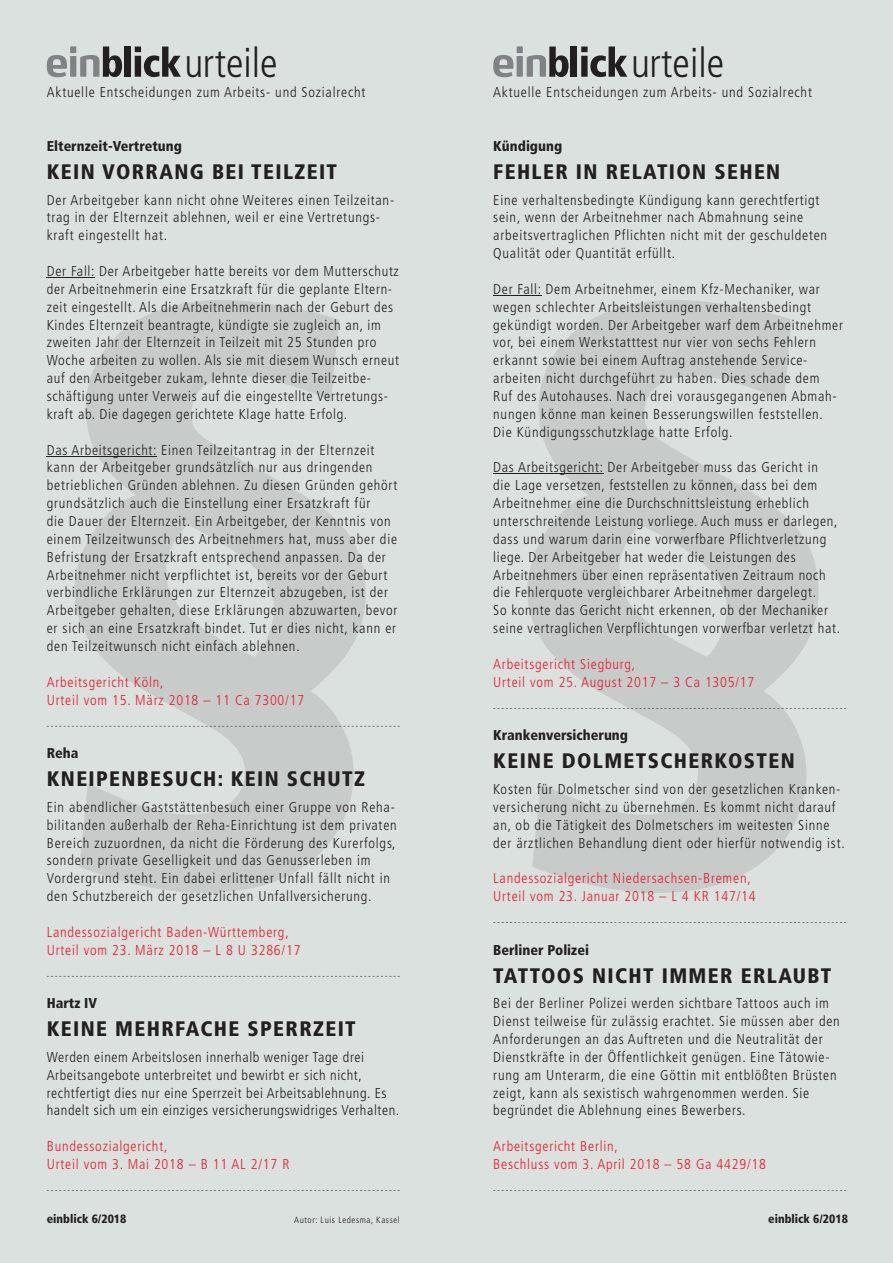
<style>
.page{position:relative;width:893px;height:1263px;background:#fff}
.page>*{position:absolute;margin:0;border:0;box-sizing:border-box;transform-origin:0 0}
.t1{font:300 condensed 40.8px "Frutiger";color:#231f20}
.t2{font:900 condensed 21px "Frutiger";letter-spacing:.065em;color:#231f20}
.t3{font:300 condensed 14.25px/17.9px "Frutiger";letter-spacing:.055em;color:#231f20}
.t4{font:300 condensed 14.25px/17.9px "Frutiger";letter-spacing:.055em;color:#ee1c28}
.t5{font:900 condensed 14.25px "Frutiger";color:#231f20}
.t6{font:900 condensed 12px "Frutiger";color:#231f20}
.t7{font:300 condensed 9px "Frutiger";letter-spacing:.065em;color:#231f20}
</style>
<div class="page">
<div style="left:0;top:0;width:446px;height:1263px;background:#dbe1de"></div>
<div style="left:446px;top:0;width:447px;height:1263px;background:#dbe1de"></div>
<svg style="left:527px;top:300px;width:291px;height:593px;fill:#c7cccb"></svg>
<svg style="left:74px;top:300px;width:292px;height:593px;fill:#c7cccb"></svg>
<hr style="left:493px;top:295px;width:48px;height:1px;background:#231f20">
<hr style="left:493px;top:473px;width:110px;height:1px;background:#231f20">
<svg style="left:493px;top:708px;width:353px;height:1px"></svg>
<svg style="left:493px;top:922px;width:353px;height:1px"></svg>
<svg style="left:493px;top:1190px;width:353px;height:1px"></svg>
<hr style="left:47px;top:277px;width:48px;height:1px;background:#231f20">
<hr style="left:47px;top:456px;width:110px;height:1px;background:#231f20">
<svg style="left:47px;top:726px;width:353px;height:1px"></svg>
<svg style="left:47px;top:976px;width:353px;height:1px"></svg>
<svg style="left:47px;top:1190px;width:353px;height:1px"></svg>
<svg style="left:493px;top:46px;width:76px;height:31px"></svg>
<div style="left:570px;top:47px;width:7px;height:30px;background:#231f20"></div>
<svg style="left:581px;top:47px;width:46px;height:30px"></svg>
<svg style="left:47px;top:46px;width:75px;height:31px"></svg>
<div style="left:124px;top:47px;width:6px;height:30px;background:#231f20"></div>
<svg style="left:135px;top:47px;width:46px;height:30px"></svg>
<h1 class="t1" style="left:185px;top:39px;width:95px">urteile</h1>
<h1 class="t1" style="left:631px;top:39px;width:95px">urteile</h1>
<p class="t3" style="left:47px;top:84px;width:320px">Aktuelle Entscheidungen zum Arbeits- und Sozialrecht</p>
<p class="t3" style="left:493px;top:84px;width:320px">Aktuelle Entscheidungen zum Arbeits- und Sozialrecht</p>
<p class="t5" style="left:493px;top:137px;width:70px">Kündigung</p>
<h2 class="t2" style="left:493px;top:159px;width:289px">FEHLER IN RELATION SEHEN</h2>
<p class="t3" style="left:493px;top:191px;width:335px">Eine verhaltensbedingte Kündigung kann gerechtfertigt sein, wenn der Arbeitnehmer nach Abmahnung seine arbeitsvertraglichen Pflichten nicht mit der geschuldeten Qualität oder Quantität erfüllt.</p>
<p class="t3" style="left:493px;top:280px;width:351px">Der Fall: Dem Arbeitnehmer, einem Kfz-Mechaniker, war wegen schlechter Arbeitsleistungen verhaltensbedingt gekündigt worden. Der Arbeitgeber warf dem Arbeitnehmer vor, bei einem Werkstatttest nur vier von sechs Fehlern erkannt sowie bei einem Auftrag anstehende Service&shy;arbeiten nicht durchgeführt zu haben. Dies schade dem<br>Ruf des Autohauses. Nach drei vorausgegangenen Abmah&shy;nungen könne man keinen Besserungswillen feststellen.<br>Die Kündigungsschutzklage hatte Erfolg.</p>
<p class="t3" style="left:493px;top:459px;width:348px">Das Arbeitsgericht: Der Arbeitgeber muss das Gericht in<br>die Lage versetzen, feststellen zu können, dass bei dem Arbeitnehmer eine die Durchschnittsleistung erheblich unterschreitende Leistung vorliege. Auch muss er darlegen, dass und warum darin eine vorwerfbare Pflichtverletzung liege. Der Arbeitgeber hat weder die Leistungen des Arbeitnehmers über einen repräsentativen Zeitraum noch die Fehlerquote vergleichbarer Arbeitnehmer dargelegt.<br>So konnte das Gericht nicht erkennen, ob der Mechaniker seine vertraglichen Verpflichtungen vorwerfbar verletzt hat.</p>
<p class="t4" style="left:493px;top:655px;width:263px">Arbeitsgericht Siegburg,<br>Urteil vom 25. August 2017 – 3 Ca 1305/17</p>
<p class="t5" style="left:493px;top:727px;width:136px">Krankenversicherung</p>
<h2 class="t2" style="left:493px;top:748px;width:303px">KEINE DOLMETSCHERKOSTEN</h2>
<p class="t3" style="left:493px;top:780px;width:353px">Kosten für Dolmetscher sind von der gesetzlichen Kranken&shy;versicherung nicht zu übernehmen. Es kommt nicht darauf an, ob die Tätigkeit des Dolmetschers im weitesten Sinne der ärztlichen Behandlung dient oder hierfür notwendig ist.</p>
<p class="t4" style="left:493px;top:869px;width:264px">Landessozialgericht Niedersachsen-Bremen,<br>Urteil vom 23. Januar 2018 – L 4 KR 147/14</p>
<p class="t5" style="left:47px;top:137px;width:137px">Elternzeit-Vertretung</p>
<h2 class="t2" style="left:47px;top:159px;width:292px">KEIN VORRANG BEI TEILZEIT</h2>
<p class="t3" style="left:47px;top:191px;width:349px">Der Arbeitgeber kann nicht ohne Weiteres einen Teilzeitan&shy;trag in der Elternzeit ablehnen, weil er eine Vertretungs&shy;kraft eingestellt hat.</p>
<p class="t3" style="left:47px;top:262px;width:354px">Der Fall: Der Arbeitgeber hatte bereits vor dem Mutterschutz der Arbeitnehmerin eine Ersatzkraft für die geplante Eltern&shy;zeit eingestellt. Als die Arbeitnehmerin nach der Geburt des Kindes Elternzeit beantragte, kündigte sie zugleich an, im zweiten Jahr der Elternzeit in Teilzeit mit 25 Stunden pro Woche arbeiten zu wollen. Als sie mit diesem Wunsch erneut auf den Arbeitgeber zukam, lehnte dieser die Teilzeitbe&shy;schäftigung unter Verweis auf die eingestellte Vertretungs&shy;kraft ab. Die dagegen gerichtete Klage hatte Erfolg.</p>
<p class="t3" style="left:47px;top:441px;width:352px">Das Arbeitsgericht: Einen Teilzeitantrag in der Elternzeit kann der Arbeitgeber grundsätzlich nur aus dringenden betrieblichen Gründen ablehnen. Zu diesen Gründen gehört grundsätzlich auch die Einstellung einer Ersatzkraft für<br>die Dauer der Elternzeit. Ein Arbeitgeber, der Kenntnis von einem Teilzeitwunsch des Arbeitnehmers hat, muss aber die Befristung der Ersatzkraft entsprechend anpassen. Da der Arbeitnehmer nicht verpflichtet ist, bereits vor der Geburt verbindliche Erklärungen zur Elternzeit abzugeben, ist der Arbeitgeber gehalten, diese Erklärungen abzuwarten, bevor er sich an eine Ersatzkraft bindet. Tut er dies nicht, kann er den Teilzeitwunsch nicht einfach ablehnen.</p>
<p class="t4" style="left:47px;top:673px;width:259px">Arbeitsgericht Köln,<br>Urteil vom 15. März 2018 – 11 Ca 7300/17</p>
<p class="t5" style="left:47px;top:745px;width:33px">Reha</p>
<h2 class="t2" style="left:47px;top:766px;width:320px">KNEIPENBESUCH: KEIN SCHUTZ</h2>
<p class="t3" style="left:47px;top:798px;width:351px">Ein abendlicher Gaststättenbesuch einer Gruppe von Reha&shy;bilitanden außerhalb der Reha-Einrichtung ist dem privaten Bereich zuzuordnen, da nicht die Förderung des Kurerfolgs, sondern private Geselligkeit und das Genusserleben im Vordergrund steht. Ein dabei erlittener Unfall fällt nicht in den Schutzbereich der gesetzlichen Unfallversicherung.</p>
<p class="t4" style="left:47px;top:923px;width:255px">Landessozialgericht Baden-Württemberg,<br>Urteil vom 23. März 2018 – L 8 U 3286/17</p>
<p class="t5" style="left:493px;top:941px;width:97px">Berliner Polizei</p>
<h2 class="t2" style="left:493px;top:963px;width:340px">TATTOOS NICHT IMMER ERLAUBT</h2>
<p class="t3" style="left:493px;top:994px;width:348px">Bei der Berliner Polizei werden sichtbare Tattoos auch im Dienst teilweise für zulässig erachtet. Sie müssen aber den Anforderungen an das Auftreten und die Neutralität der Dienstkräfte in der Öffentlichkeit genügen. Eine Tätowie&shy;rung am Unterarm, die eine Göttin mit entblößten Brüsten zeigt, kann als sexistisch wahrgenommen werden. Sie begründet die Ablehnung eines Bewerbers.</p>
<p class="t4" style="left:493px;top:1137px;width:274px">Arbeitsgericht Berlin,<br>Beschluss vom 3. April 2018 – 58 Ga 4429/18</p>
<p class="t5" style="left:47px;top:995px;width:52px">Hartz IV</p>
<h2 class="t2" style="left:47px;top:1016px;width:311px">KEINE MEHRFACHE SPERRZEIT</h2>
<p class="t3" style="left:47px;top:1048px;width:354px">Werden einem Arbeitslosen innerhalb weniger Tage drei Arbeitsangebote unterbreitet und bewirbt er sich nicht, rechtfertigt dies nur eine Sperrzeit bei Arbeitsablehnung. Es handelt sich um ein einziges versicherungswidriges Verhalten.</p>
<p class="t4" style="left:47px;top:1137px;width:244px">Bundessozialgericht,<br>Urteil vom 3. Mai 2018 – B 11 AL 2/17 R</p>
<p class="t6" style="left:47px;top:1211px;width:81px">einblick 6/2018</p>
<p class="t7" style="left:294px;top:1215px;width:107px">Autor: Luis Ledesma, Kassel</p>
<p class="t6" style="left:768px;top:1211px;width:81px">einblick 6/2018</p>
</div>
